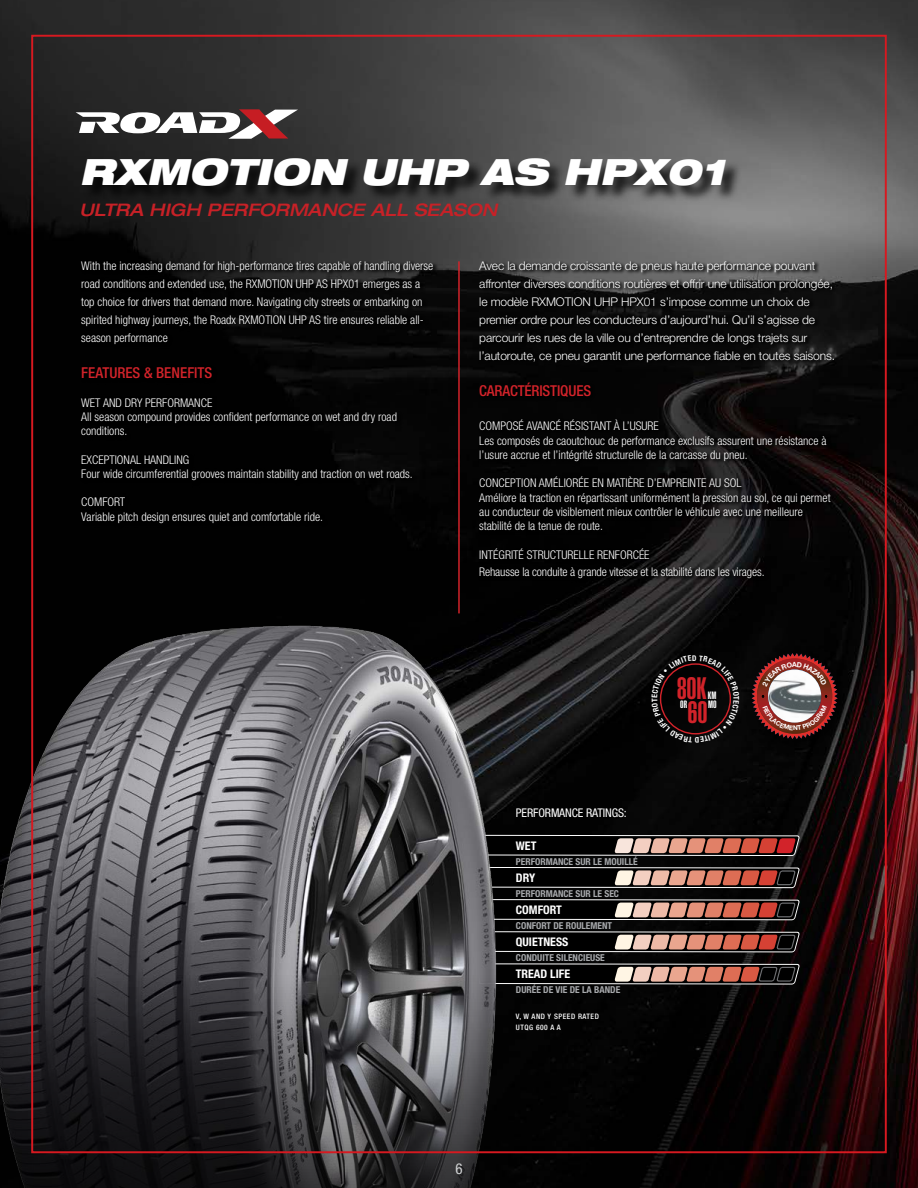
<style>
.page{position:relative;width:918px;height:1188px;background:#fff}
.page>*{position:absolute;margin:0;border:0;box-sizing:border-box;transform-origin:0 0}
.t1{font:italic 900 expanded 36.3px "Helvetica Neue LT Std";color:#fff}
.t2{font:30.6px/23.9px "Helvetica LT Std Ultra Comp";color:#d2232a;text-align:center}
.t3{font:italic 500 expanded 17.25px "Helvetica Neue LT Std";color:#c72127}
.t4{font:500 condensed 15px "Helvetica Neue LT Std";color:#d2232a}
.t5{font:condensed 15px "Helvetica Neue LT Std";color:#d1d3d4}
.t6{font:300 condensed 12px/14.2px "Helvetica Neue LT Std";color:#fff}
.t7{font:300 12px/18px "Helvetica Neue LT Std";letter-spacing:-.01em;color:#fff}
.t8{font:condensed 12px "Helvetica Neue LT Std";letter-spacing:-.01em;color:#fff}
.t9{font:700 condensed 11.85px "Helvetica Neue LT Std";color:#fff}
.t10{font:10.5px "Helvetica LT Std Ultra Comp";color:#fff}
.t11{font:700 condensed 9.45px "Helvetica Neue LT Std";color:#a7a9ac}
.t12{font:500 condensed 7.5px/10.5px "Helvetica Neue LT Std";letter-spacing:.07em;color:#fff}
</style>
<div class="page">
<img style="left:0;top:0;width:918px;height:1188px">
<hr style="left:458px;top:261px;width:2px;height:352px;background:#d2232a">
<svg style="left:540px;top:835px;width:261px;height:21px"></svg>
<svg style="left:540px;top:867px;width:261px;height:21px"></svg>
<svg style="left:540px;top:899px;width:261px;height:22px"></svg>
<svg style="left:540px;top:931px;width:261px;height:22px"></svg>
<svg style="left:540px;top:963px;width:261px;height:22px"></svg>
<div style="left:80px;top:260px;width:359px;height:269px;background:#000"></div>
<div style="left:478px;top:260px;width:361px;height:323px;background:#000;opacity:.75"></div>
<svg style="left:76px;top:109px;width:222px;height:30px"></svg>
<div style="left:83px;top:159px;width:659px;height:43px;background:#000;opacity:.75"></div>
<div style="left:743px;top:644px;width:115px;height:115px;background:#000;opacity:.75"></div>
<img style="left:0;top:602px;width:540px;height:586px">
<svg style="left:652px;top:655px;width:87px;height:88px"></svg>
<svg style="left:752px;top:653px;width:86px;height:86px"></svg>
<h1 class="t1" style="left:79px;top:148px;width:647px">RXMOTION UHP AS HPX01</h1>
<h3 class="t3" style="left:79px;top:200px;width:419px">ULTRA HIGH PERFORMANCE ALL SEASON</h3>
<p class="t6" style="left:81px;top:257px;width:354px;line-height:18px">With the increasing demand for high-performance tires capable of handling diverse road conditions and extended use, the RXMOTION UHP AS HPX01 emerges as a top choice for drivers that demand more. Navigating city streets or embarking on spirited highway journeys, the Roadx RXMOTION UHP AS tire ensures reliable all&shy;season performance</p>
<p class="t4" style="left:81px;top:364px;width:133px">FEATURES &amp; BENEFITS</p>
<p class="t6" style="left:81px;top:395px;width:317px">WET AND DRY PERFORMANCE<br>All season compound provides confident performance on wet and dry road conditions.</p>
<p class="t6" style="left:81px;top:452px;width:333px">EXCEPTIONAL HANDLING<br>Four wide circumferential grooves maintain stability and traction on wet roads.</p>
<p class="t6" style="left:81px;top:495px;width:243px;line-height:15px">COMFORT<br>Variable pitch design ensures quiet and comfortable ride.</p>
<p class="t7" style="left:479px;top:256px;width:357px">Avec la demande croissante de pneus haute performance pouvant affronter diverses conditions routières et offrir une utilisation prolongée, le modèle RXMOTION UHP HPX01 s’impose comme un choix de premier ordre pour les conducteurs d’aujourd’hui. Qu’il s’agisse de parcourir les rues de la ville ou d’entreprendre de longs trajets sur l’autoroute, ce pneu garantit une performance fiable en toutes saisons.</p>
<p class="t4" style="left:479px;top:382px;width:60px">CARACTÉRISTIQUES</p>
<p class="t6" style="left:479px;top:419px;width:349px">COMPOSÉ AVANCÉ RÉSISTANT À L’USURE<br>Les composés de caoutchouc de performance exclusifs assurent une résistance à l’usure accrue et l’intégrité structurelle de la carcasse du pneu.</p>
<p class="t6" style="left:479px;top:476px;width:353px">CONCEPTION AMÉLIORÉE EN MATIÈRE D’EMPREINTE AU SOL<br>Améliore la traction en répartissant uniformément la pression au sol, ce qui permet au conducteur de visiblement mieux contrôler le véhicule avec une meilleure stabilité de la tenue de route.</p>
<p class="t6" style="left:479px;top:546px;width:287px;line-height:17.4px">INTÉGRITÉ STRUCTURELLE RENFORCÉE<br>Rehausse la conduite à grande vitesse et la stabilité dans les virages.</p>
<p class="t8" style="left:516px;top:806px;width:112px">PERFORMANCE RATINGS:</p>
<p class="t9" style="left:516px;top:839px;width:22px">WET</p>
<p class="t9" style="left:516px;top:871px;width:21px">DRY</p>
<p class="t9" style="left:516px;top:903px;width:48px">COMFORT</p>
<p class="t9" style="left:516px;top:935px;width:54px">QUIETNESS</p>
<p class="t9" style="left:516px;top:967px;width:56px">TREAD LIFE</p>
<p class="t11" style="left:516px;top:856px;width:12px">PERFORMANCE</p>
<p class="t11" style="left:576px;top:856px;width:6px">SUR</p>
<p class="t11" style="left:593px;top:856px;width:17px">LE MOUILL</p>
<p class="t11" style="left:633px;top:856px;width:6px">É</p>
<p class="t11" style="left:516px;top:888px;width:12px">PERFORMANCE</p>
<p class="t11" style="left:576px;top:888px;width:6px">SUR</p>
<p class="t11" style="left:593px;top:888px;width:17px">LE SEC</p>
<p class="t11" style="left:516px;top:920px;width:6px">CONFORT</p>
<p class="t11" style="left:553px;top:920px;width:19px">DE ROULEMENT</p>
<p class="t11" style="left:516px;top:952px;width:11px">CONDUITE</p>
<p class="t11" style="left:556px;top:952px;width:6px">SILENCIEUSE</p>
<p class="t11" style="left:516px;top:984px;width:90px">DURÉEDE VIE DE LA BANDE</p>
<p class="t12" style="left:516px;top:1011px;width:84px">V, W AND Y SPEED RATED<br>UTQG 600 A A</p>
<h2 class="t2" style="left:677px;top:677px;width:33px">80K<br>60</h2>
<p class="t10" style="left:708px;top:689px;width:10px">KM</p>
<p class="t10" style="left:680px;top:699px;width:8px">0R</p>
<p class="t10" style="left:708px;top:699px;width:10px">MO</p>
<p class="t5" style="left:455px;top:1161px;width:9px">6</p>
</div>
